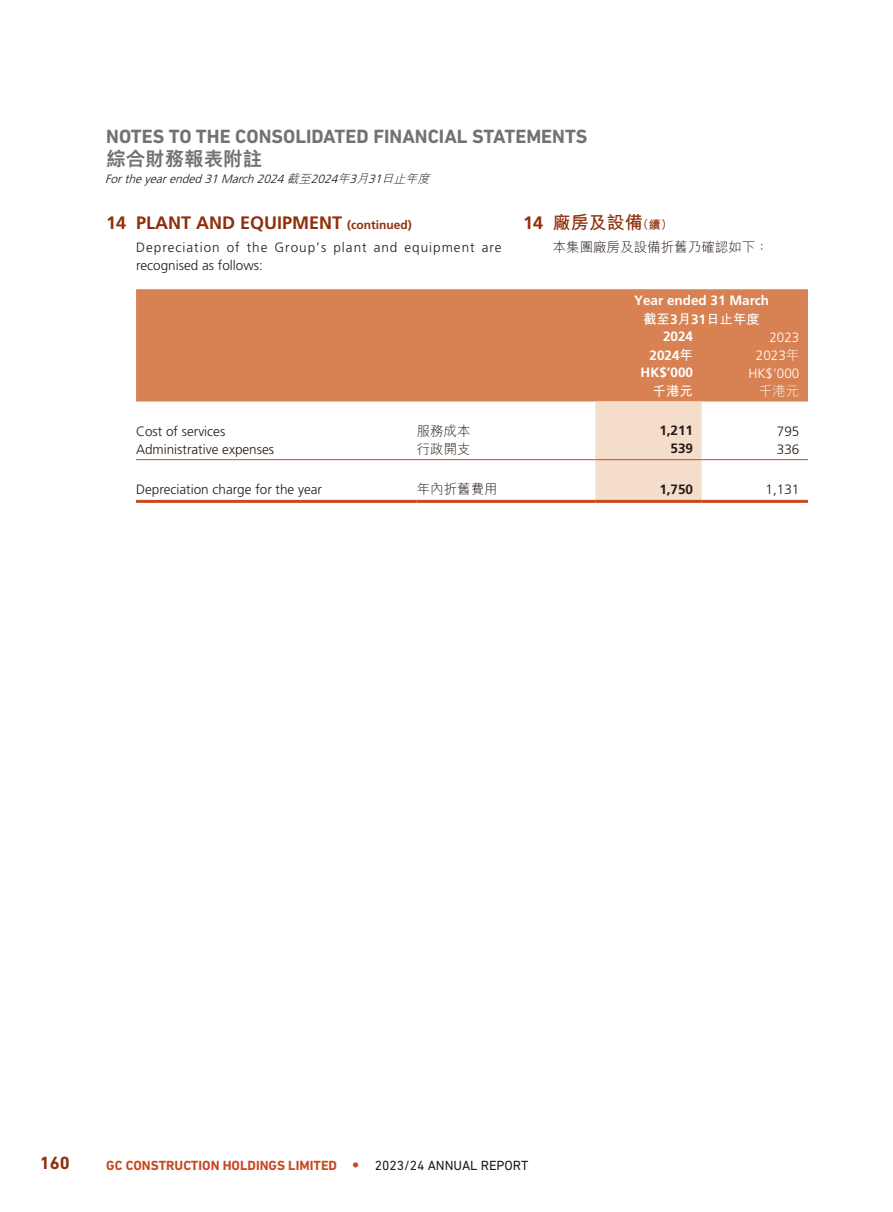
<style>
.page{position:relative;width:893px;height:1212px;background:#fff}
.page>*{position:absolute;margin:0;border:0;box-sizing:border-box;transform-origin:0 0}
.t1{font:700 19.5px "DIN Next LT Pro";color:#727272}
.t2{font:800 19.5px "M Hei HK";color:#727272}
.t3{font:700 18px "Frutiger LT Std";color:#902f0c}
.t4{font:700 18px "M Hei HK";color:#902f0c}
.t5{font:700 18px "DIN Next LT Pro";color:#902f0c}
.t6{font:300 13.5px "Frutiger LT Std";color:#231916}
.t7{font:300 13.5px/18px "Frutiger LT Std";letter-spacing:.075em;color:#231916}
.t8{font:700 13.5px "DIN Next LT Pro";color:#c94820}
.t9{font:700 13.5px "Frutiger LT Std";color:#fff}
.t10{font:300 13.5px "M Hei HK";color:#231916}
.t11{font:300 13.5px "Frutiger LT Std";color:#fff}
.t12{font:700 13.5px "M Hei HK";color:#fff}
.t13{font:700 13.5px "Frutiger LT Std";color:#231916}
.t14{font:300 13.5px "M Hei HK";color:#fff}
.t15{font:italic 300 12px "Frutiger LT Std";color:#231916}
.s1{font-family:"M Hei HK"}
.s2{font-size:12px}
.s3{font-family:"Frutiger LT Std"}
.s4{font-family:"Futura Std";font-weight:300}
.s5{font-weight:400;color:#231916}
</style>
<div class="page">
<div style="left:136px;top:289px;width:672px;height:112px;background:#d88152"></div>
<div style="left:595px;top:401px;width:107px;height:99px;background:#f5ddcc"></div>
<hr style="left:136px;top:459px;width:281px;height:1px;background:#c94820">
<hr style="left:417px;top:459px;width:178px;height:1px;background:#c94820">
<hr style="left:595px;top:459px;width:107px;height:1px;background:#c94820">
<hr style="left:702px;top:459px;width:106px;height:1px;background:#c94820">
<hr style="left:136px;top:500px;width:281px;height:3px;background:#c94820">
<hr style="left:417px;top:500px;width:178px;height:3px;background:#c94820">
<hr style="left:595px;top:500px;width:107px;height:3px;background:#c94820">
<hr style="left:702px;top:500px;width:106px;height:3px;background:#c94820">
<h1 class="t1" style="left:106px;top:124px;width:483px">NOTES TO THE CONSOLIDATED FINANCIAL STATEMENTS</h1>
<h1 class="t2" style="left:106px;top:149px;width:157px">綜合財務報表附註</h1>
<p class="t15" style="left:105px;top:172px;width:329px">Fortheyearended31March2024<span class="s1">截至</span>2024<span class="s1">年</span>3<span class="s1">月</span>31<span class="s1">日止年度</span></p>
<h2 class="t3" style="left:106px;top:212px;width:307px">14 PLANT AND EQUIPMENT <span class="s2">(continued)</span></h2>
<p class="t7" style="left:136px;top:238px;width:367px">Depreciation of the Group’s plant and equipment are recognised as follows:</p>
<h2 class="t4" style="left:523px;top:209px;width:151px"><span class="s3">14</span> 廠房及設備<span class="s2">（續）</span></h2>
<p class="t10" style="left:553px;top:240px;width:217px">本集團廠房及設備折舊乃確認如下：</p>
<p class="t9" style="left:634px;top:292px;width:137px">Year ended 31 March</p>
<p class="t12" style="left:643px;top:309px;width:119px">截至<span class="s3">3</span>月<span class="s3">31</span>日止年度</p>
<p class="t9" style="left:663px;top:328px;width:32px">2024</p>
<p class="t11" style="left:769px;top:329px;width:32px">2023</p>
<p class="t9" style="left:650px;top:347px;width:45px">2024<span class="s1">年</span></p>
<p class="t11" style="left:756px;top:347px;width:45px">2023<span class="s1">年</span></p>
<p class="t9" style="left:641px;top:364px;width:54px">HK$’000</p>
<p class="t11" style="left:748px;top:365px;width:53px">HK$’000</p>
<p class="t12" style="left:653px;top:381px;width:42px">千港元</p>
<p class="t14" style="left:759px;top:384px;width:42px">千港元</p>
<p class="t6" style="left:136px;top:423px;width:91px">Cost of services</p>
<p class="t10" style="left:417px;top:424px;width:55px">服務成本</p>
<p class="t13" style="left:659px;top:423px;width:35px">1,211</p>
<p class="t6" style="left:777px;top:423px;width:24px">795</p>
<p class="t6" style="left:136px;top:441px;width:139px">Administrative expenses</p>
<p class="t10" style="left:417px;top:442px;width:55px">行政開支</p>
<p class="t13" style="left:671px;top:441px;width:24px">539</p>
<p class="t6" style="left:777px;top:441px;width:24px">336</p>
<p class="t6" style="left:136px;top:482px;width:188px">Depreciation charge for the year</p>
<p class="t10" style="left:417px;top:482px;width:82px">年內折舊費用</p>
<p class="t13" style="left:659px;top:481px;width:35px">1,750</p>
<p class="t6" style="left:766px;top:482px;width:35px">1,131</p>
<h2 class="t5" style="left:40px;top:1153px;width:32px">160</h2>
<p class="t8" style="left:106px;top:1157px;width:424px">GC CONSTRUCTION HOLDINGS LIMITED <span class="s4">•</span> <span class="s5">2023/24 ANNUAL REPORT</span></p>
</div>
